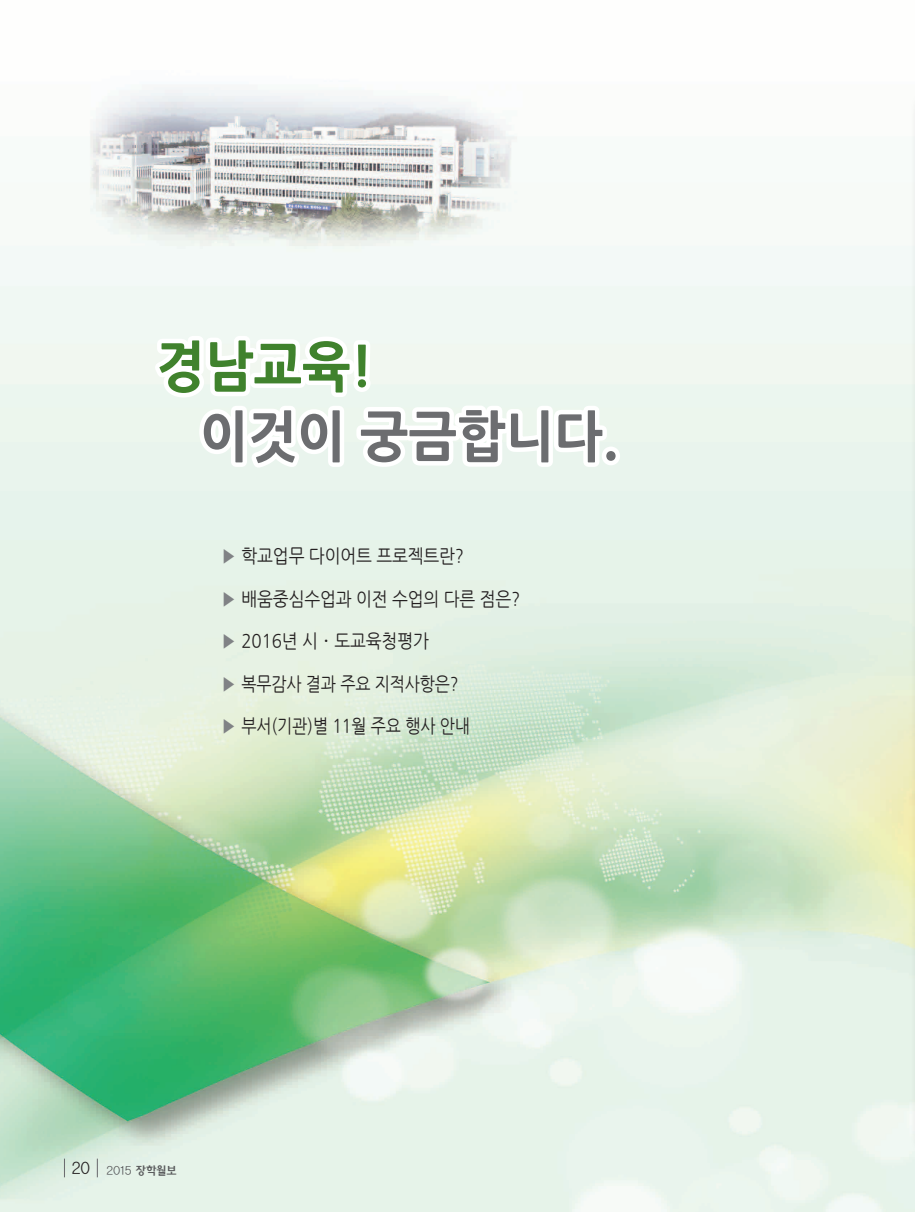
<style>
.page{position:relative;width:915px;height:1212px;background:#fff}
.page>*{position:absolute;margin:0;border:0;box-sizing:border-box;transform-origin:0 0}
.t1{font:800 54.3px "Nanum Gothic";color:#6c6d70;scale:.95 1}
.t2{font:800 54.3px "Nanum Gothic";color:#40822d;scale:.95 1}
.t3{font:18.75px "Nanum Gothic";letter-spacing:-.01em;color:#231f20;scale:.9 1}
.t4{font:18.75px "Nanum Gothic";letter-spacing:-.01em;color:#231f20;scale:.86 1}
.t5{font:11.25px "Korean HAN L";color:#57585a;scale:.95 1}
.s1{color:#808285}
.s2{font-family:"Korean MJ B"}
.s3{font-size:15.75px;color:#231f20}
.s4{font-family:"Korean HAN M"}
</style>
<div class="page">
<img style="left:0;top:90px;width:914px;height:1122px">
<svg style="left:97px;top:1158px;width:1px;height:19px"></svg>
<svg style="left:64px;top:1158px;width:1px;height:19px"></svg>
<svg style="left:148px;top:87px;width:478px;height:504px"></svg>
<div style="left:909px;top:88px;width:5px;height:1070px;background:#231f20;opacity:.4"></div>
<svg style="left:914px;top:109px;width:1px;height:1026px"></svg>
<h1 class="t2" style="left:156px;top:337px;width:229px">경남교육!</h1>
<h1 class="t1" style="left:200px;top:407px;width:442px">이것이 궁금합니다.</h1>
<p class="t3" style="left:221px;top:547px;width:271px"><span class="s1">▶</span> 학교업무 다이어트 프로젝트란?</p>
<p class="t3" style="left:221px;top:589px;width:333px"><span class="s1">▶</span> 배움중심수업과 이전 수업의 다른 점은?</p>
<p class="t3" style="left:221px;top:632px;width:232px"><span class="s1">▶</span> 2016년 시<span class="s2">·</span>도교육청평가</p>
<p class="t4" style="left:221px;top:675px;width:277px"><span class="s1">▶</span> 복무감사 결과 주요 지적사항은?</p>
<p class="t4" style="left:221px;top:717px;width:290px"><span class="s1">▶</span> 부서(기관)별 11월 주요 행사 안내</p>
<p class="t5" style="left:72px;top:1165px;width:112px"><span class="s3">20</span> 2015 <span class="s4">장학월보</span></p>
</div>
